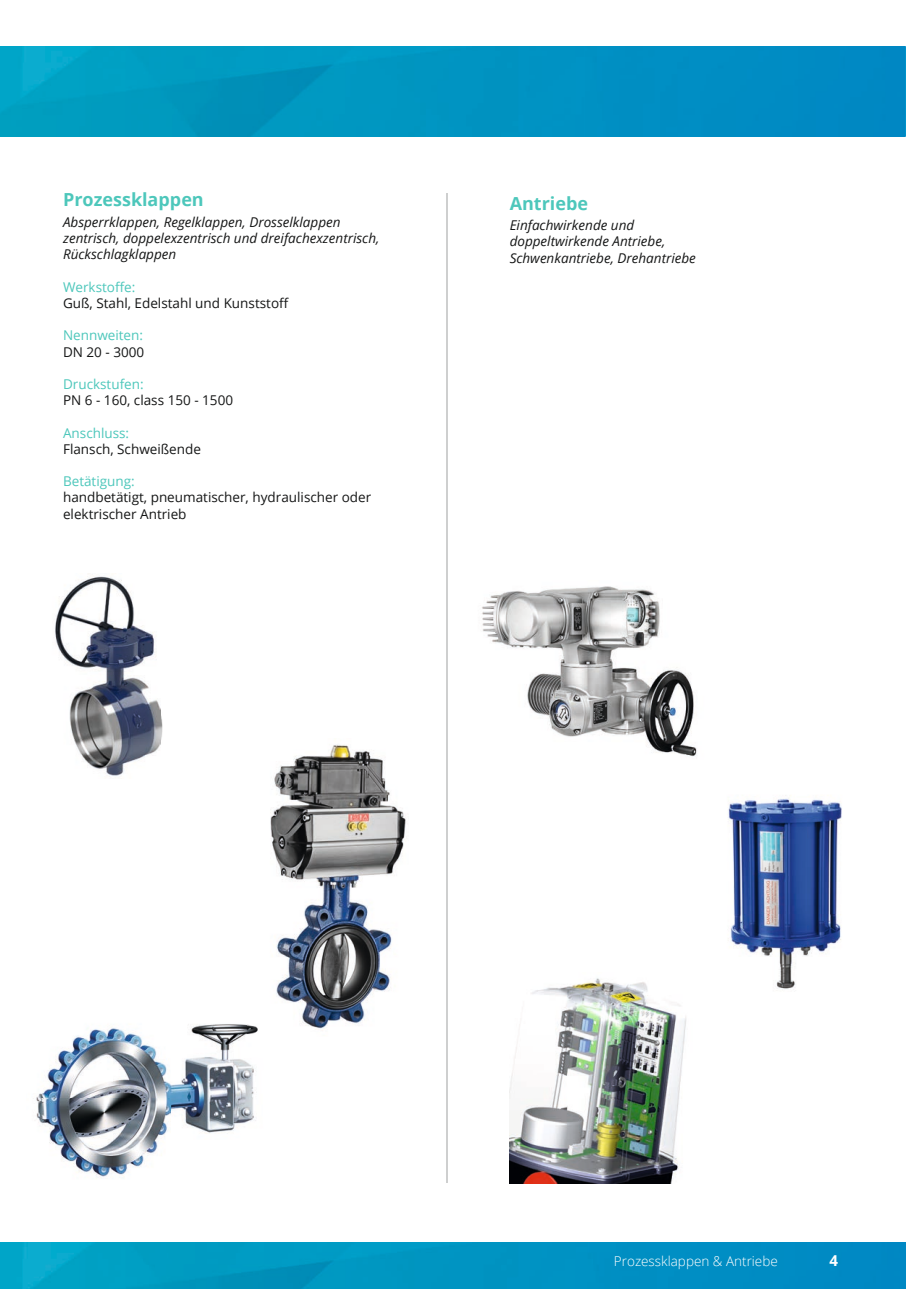
<style>
.page{position:relative;width:906px;height:1289px;background:#fff}
.page>*{position:absolute;margin:0;border:0;box-sizing:border-box;transform-origin:0 0}
.t1{font:700 18px "Open Sans";color:#4dc7bb}
.t2{font:700 15px "Open Sans";color:#fff}
.t3{font:italic 13.5px/16.2px "Open Sans";color:#151616}
.t4{font:13.5px/16.2px "Open Sans";color:#151616}
.t5{font:13.5px "Open Sans";color:#4dc7bb}
.t6{font:300 13.5px "Open Sans";color:#fff}
</style>
<div class="page">
<img style="left:55px;top:576px;width:108px;height:201px">
<img style="left:270px;top:744px;width:136px;height:285px">
<img style="left:36px;top:1024px;width:220px;height:155px">
<img style="left:247px;top:1024px;width:11px;height:12px">
<img style="left:0;top:1242px;width:906px;height:46px">
<hr style="left:446px;top:193px;width:1px;height:989px;background:#cecfcf">
<img style="left:482px;top:586px;width:215px;height:171px">
<img style="left:509px;top:978px;width:177px;height:205px">
<img style="left:728px;top:795px;width:114px;height:195px">
<img style="left:904px;top:46px;width:2px;height:91px">
<img style="left:0;top:46px;width:904px;height:91px">
<h1 class="t1" style="left:63px;top:187px;width:142px">Prozessklappen</h1>
<p class="t3" style="left:63px;top:213px;width:318px">Absperrklappen, Regelklappen, Drosselklappen zentrisch, doppelexzentrisch und dreifachexzentrisch,<br>Rückschlagklappen</p>
<p class="t5" style="left:63px;top:277px;width:74px">Werkstoffe:</p>
<p class="t4" style="left:63px;top:294px;width:227px">Guß, Stahl, Edelstahl und Kunststoff</p>
<p class="t5" style="left:63px;top:326px;width:82px">Nennweiten:</p>
<p class="t4" style="left:63px;top:343px;width:83px">DN 20 - 3000</p>
<p class="t5" style="left:63px;top:375px;width:82px">Druckstufen:</p>
<p class="t4" style="left:63px;top:392px;width:172px">PN 6 - 160, class 150 - 1500</p>
<p class="t5" style="left:63px;top:423px;width:68px">Anschluss:</p>
<p class="t4" style="left:63px;top:440px;width:139px">Flansch, Schweißende</p>
<p class="t5" style="left:63px;top:472px;width:73px">Betätigung:</p>
<p class="t4" style="left:63px;top:489px;width:310px">handbetätigt, pneumatischer, hydraulischer oder elektrischer Antrieb</p>
<h1 class="t1" style="left:509px;top:190px;width:80px">Antriebe</h1>
<p class="t3" style="left:509px;top:217px;width:188px">Einfachwirkende und doppeltwirkende Antriebe,<br>Schwenkantriebe, Drehantriebe</p>
<p class="t6" style="left:614px;top:1251px;width:165px">Prozessklappen &amp; Antriebe</p>
<p class="t2" style="left:829px;top:1249px;width:10px">4</p>
</div>
